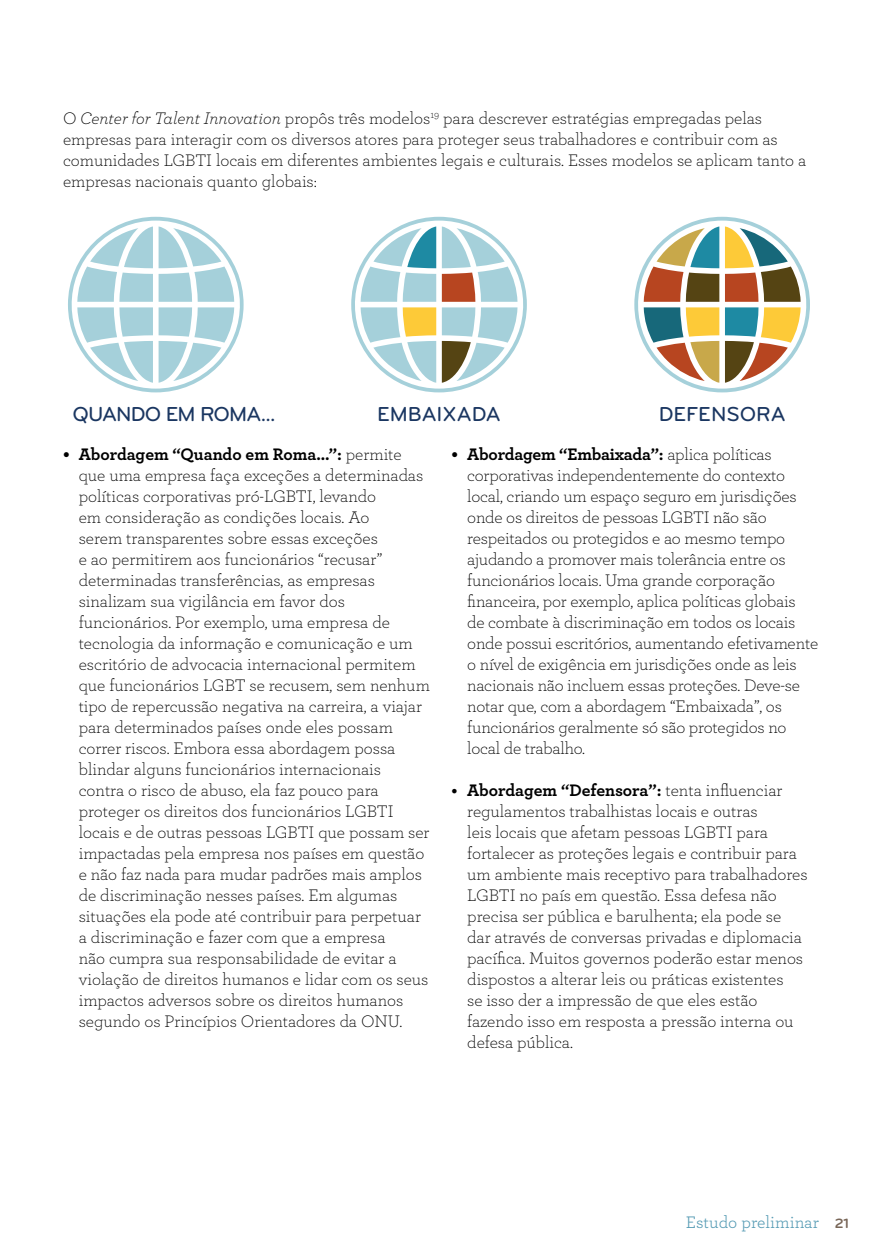
<style>
.page{position:relative;width:882px;height:1260px;background:#fff}
.page>*{position:absolute;margin:0;border:0;box-sizing:border-box;transform-origin:0 0}
.t1{font:500 22.05px "Bryant Pro";color:#1a3661}
.t2{font:500 21px "Bryant Pro";color:#1a3661}
.t3{font:500 21px "Bryant Pro";letter-spacing:-.04em;color:#1a3661}
.t4{font:300 17.5px/21px "Archer";letter-spacing:-.005em;color:#000}
.t5{font:17.5px "Archer";color:#569bb4}
.s1{font-style:italic}
.s2{font-weight:700;font-size:19.25px}
.s3{font-weight:700}
.s4{font-family:"Bryant Pro";font-weight:700;font-size:14px;color:#786658}
</style>
<div class="page">
<svg style="left:68px;top:217px;width:176px;height:175px"></svg>
<svg style="left:351px;top:217px;width:176px;height:175px"></svg>
<svg style="left:635px;top:217px;width:175px;height:175px"></svg>
<p class="t4" style="left:63px;top:107px;width:745px">O <span class="s1">Center for Talent Innovation</span> propôs três modelos<sup>19</sup> para descrever estratégias empregadas pelas empresas para interagir com os diversos atores para proteger seus trabalhadores e contribuir com as comunidades LGBTI locais em diferentes ambientes legais e culturais. Esses modelos se aplicam tanto a empresas nacionais quanto globais:</p>
<p class="t1" style="left:73px;top:401px;width:169px">WHEN IN ROME</p>
<p class="t2" style="left:377px;top:403px;width:125px">EMBAIXADA</p>
<p class="t1" style="left:387px;top:401px;width:105px">EMBASSY</p>
<p class="t2" style="left:659px;top:403px;width:129px">DEFENSORA</p>
<p class="t1" style="left:664px;top:401px;width:119px">ADVOCATE</p>
<p class="t3" style="left:72px;top:403px;width:205px">QUANDO EM ROMA...</p>
<p class="t4" style="left:79px;top:443px;width:353px;text-indent:-16px"><span class="s2">•</span> <span class="s3">Abordagem “Quando em Roma...”:</span> permite que uma empresa faça exceções a determinadas políticas corporativas pró-LGBTI, levando<br>em consideração as condições locais. Ao<br>serem transparentes sobre essas exceções<br>e ao permitirem aos funcionários “recusar” determinadas transferências, as empresas sinalizam sua vigilância em favor dos funcionários. Por exemplo, uma empresa de tecnologia da informação e comunicação e um escritório de advocacia internacional permitem que funcionários LGBT se recusem, sem nenhum tipo de repercussão negativa na carreira, a viajar para determinados países onde eles possam correr riscos. Embora essa abordagem possa blindar alguns funcionários internacionais contra o risco de abuso, ela faz pouco para proteger os direitos dos funcionários LGBTI locais e de outras pessoas LGBTI que possam ser impactadas pela empresa nos países em questão e não faz nada para mudar padrões mais amplos de discriminação nesses países. Em algumas situações ela pode até contribuir para perpetuar a discriminação e fazer com que a empresa<br>não cumpra sua responsabilidade de evitar a violação de direitos humanos e lidar com os seus impactos adversos sobre os direitos humanos segundo os Princípios Orientadores da ONU.</p>
<p class="t4" style="left:467px;top:443px;width:353px;text-indent:-16px"><span class="s2">•</span> <span class="s3">Abordagem “Embaixada”:</span> aplica políticas corporativas independentemente do contexto local, criando um espaço seguro em jurisdições onde os direitos de pessoas LGBTI não são respeitados ou protegidos e ao mesmo tempo ajudando a promover mais tolerância entre os funcionários locais. Uma grande corporação financeira, por exemplo, aplica políticas globais<br>de combate à discriminação em todos os locais onde possui escritórios, aumentando efetivamente o nível de exigência em jurisdições onde as leis nacionais não incluem essas proteções. Deve-se notar que, com a abordagem “Embaixada”, os funcionários geralmente só são protegidos no local de trabalho.</p>
<p class="t4" style="left:467px;top:779px;width:342px;text-indent:-16px"><span class="s3">• Abordagem “Defensora”:</span> tenta influenciar regulamentos trabalhistas locais e outras<br>leis locais que afetam pessoas LGBTI para fortalecer as proteções legais e contribuir para um ambiente mais receptivo para trabalhadores LGBTI no país em questão. Essa defesa não precisa ser pública e barulhenta; ela pode se dar através de conversas privadas e diplomacia pacífica. Muitos governos poderão estar menos dispostos a alterar leis ou práticas existentes<br>se isso der a impressão de que eles estão fazendo isso em resposta a pressão interna ou defesa pública.</p>
<p class="t5" style="left:686px;top:1210px;width:165px">Estudo preliminar <span class="s4">21</span></p>
</div>
